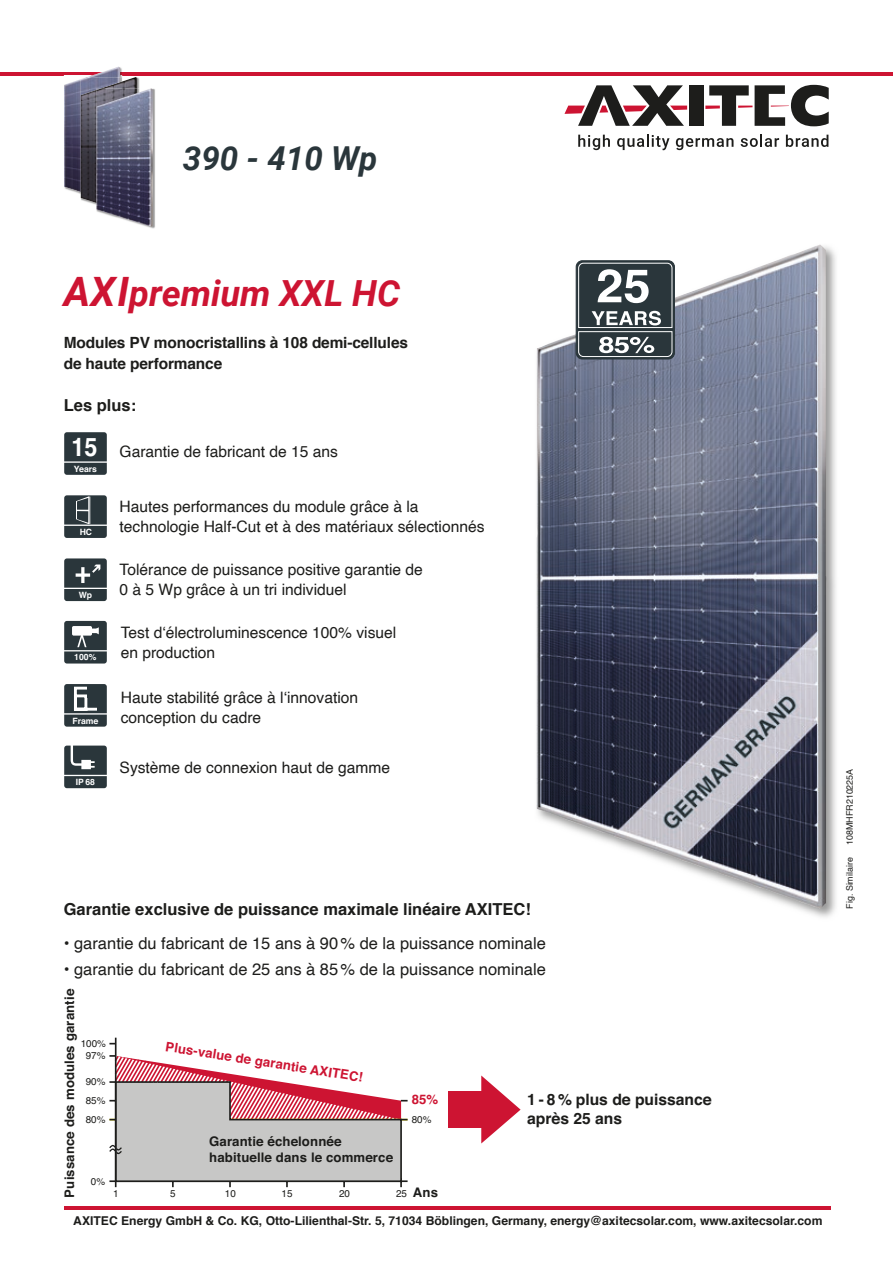
<style>
.page{position:relative;width:893px;height:1263px;background:#fff}
.page>*{position:absolute;margin:0;border:0;box-sizing:border-box;transform-origin:0 0}
.t1{font:italic 700 36px "Roboto";color:#cd1432}
.t2{font:italic 700 33px "Roboto";color:#2a363b}
.t3{font:700 25.65px "Helvetica";color:#fff;scale:.91 1}
.t4{font:16.5px "Helvetica";color:#1d1d1b}
.t5{font:700 16.5px "Helvetica";color:#1d1d1b}
.t6{font:15.75px/20.2px "Helvetica";color:#1d1d1b}
.t7{font:700 15.6px/18.8px "Helvetica";color:#1d1d1b}
.t8{font:700 15.45px/21px "Helvetica";letter-spacing:-.01em;color:#1d1d1b}
.t9{font:700 13.2px/15.9px "Helvetica";letter-spacing:.01em;color:#1d1d1b}
.t10{font:700 13.2px "Helvetica";color:#cd1432}
.t11{font:700 12.15px "Helvetica";color:#1d1d1b}
.t12{font:9.9px/19.4px "Helvetica";color:#1d1d1b;text-align:center}
.t13{font:9px "Helvetica";color:#1d1d1b}
.t14{font:700 8.7px "Helvetica";color:#fff}
.s1{font-size:40.5px}
.s2{font-weight:400;font-size:9.9px}
</style>
<div class="page">
<hr style="left:64px;top:1207px;width:767px;height:3px;background:#cd1432">
<hr style="left:115px;top:1038px;width:2px;height:149px;background:#1d1d1b">
<svg style="left:109px;top:1054px;width:299px;height:133px"></svg>
<svg style="left:481px;top:1075px;width:40px;height:68px"></svg>
<div style="left:448px;top:1091px;width:47px;height:37px;background:#cd1432"></div>
<hr style="left:0;top:72px;width:893px;height:3px;background:#cd1432">
<div style="left:689px;top:85px;width:14px;height:41px;background:#1d1d1b"></div>
<svg style="left:564px;top:85px;width:123px;height:41px"></svg>
<svg style="left:705px;top:85px;width:124px;height:41px"></svg>
<svg style="left:578px;top:135px;width:32px;height:15px"></svg>
<svg style="left:617px;top:135px;width:52px;height:15px"></svg>
<svg style="left:676px;top:138px;width:57px;height:12px"></svg>
<svg style="left:741px;top:135px;width:38px;height:12px"></svg>
<svg style="left:786px;top:135px;width:42px;height:12px"></svg>
<img style="left:64px;top:67px;width:56px;height:125px">
<img style="left:81px;top:77px;width:56px;height:126px">
<img style="left:148px;top:89px;width:7px;height:140px">
<img style="left:96px;top:88px;width:57px;height:139px">
<svg style="left:64px;top:432px;width:43px;height:43px;background:#344045"></svg>
<svg style="left:64px;top:558px;width:43px;height:43px;background:#434d52"></svg>
<svg style="left:64px;top:621px;width:43px;height:42px;background:#515b5f"></svg>
<svg style="left:64px;top:495px;width:43px;height:43px;background:#404b4f"></svg>
<svg style="left:64px;top:745px;width:43px;height:43px;background:#485357"></svg>
<svg style="left:64px;top:684px;width:43px;height:43px;background:#555e62"></svg>
<div style="left:87px;top:686px;width:15px;height:11px;background:#2a363b"></div>
<div style="left:97px;top:695px;width:8px;height:16px;background:#2a363b"></div>
<img style="left:536px;top:247px;width:300px;height:670px">
<img style="left:537px;top:244px;width:290px;height:664px">
<div style="left:576px;top:260px;width:99px;height:99px;border:1px solid #2a363b;border-radius:6px"></div>
<svg style="left:578px;top:262px;width:95px;height:95px"></svg>
<h2 class="t2" style="left:183px;top:136px;width:196px">390 - 410 Wp</h2>
<h1 class="t1" style="left:64px;top:268px;width:338px"><span class="s1">AXI</span>premium XXL HC</h1>
<p class="t8" style="left:64px;top:332px;width:346px">Modules PV monocristallins à 108 demi-cellules de haute performance</p>
<p class="t5" style="left:64px;top:392px;width:74px">Les plus:</p>
<h3 class="t3" style="left:72px;top:426px;width:30px">15</h3>
<p class="t14" style="left:74px;top:462px;width:25px">Years</p>
<p class="t14" style="left:80px;top:525px;width:14px">HC</p>
<p class="t14" style="left:79px;top:588px;width:15px">Wp</p>
<p class="t14" style="left:74px;top:650px;width:24px">100%</p>
<p class="t6" style="left:120px;top:442px;width:220px">Garantie de fabricant de 15 ans</p>
<p class="t6" style="left:120px;top:497px;width:366px">Hautes performances du module grâce à la technologie Half-Cut et à des matériaux sélectionnés</p>
<p class="t6" style="left:120px;top:559px;width:305px">Tolérance de puissance positive garantie de<br>0 à 5 Wp grâce à un tri individuel</p>
<p class="t6" style="left:121px;top:622px;width:277px">Test d‘électroluminescence 100% visuel en production</p>
<p class="t6" style="left:121px;top:687px;width:239px">Haute stabilité grâce à l‘innovation</p>
<p class="t14" style="left:72px;top:713px;width:27px">Frame</p>
<p class="t6" style="left:121px;top:708px;width:142px">conception du cadre</p>
<p class="t14" style="left:76px;top:775px;width:21px">IP 68</p>
<p class="t6" style="left:120px;top:758px;width:272px">Système de connexion haut de gamme</p>
<p class="t5" style="left:64px;top:896px;width:469px">Garantie exclusive de puissance maximale linéaire AXITEC!</p>
<p class="t4" style="left:64px;top:930px;width:484px">• garantie du fabricant de 15 ans à 90 % de la puissance nominale</p>
<p class="t4" style="left:64px;top:956px;width:484px">• garantie du fabricant de 25 ans à 85 % de la puissance nominale</p>
<p class="t9" style="left:62px;top:1197px;width:210px;rotate:-90deg">Puissance des modules garantie</p>
<p class="t12" style="left:81px;top:1038px;width:27px;line-height:11.7px">100%<br>97%</p>
<p class="t12" style="left:86px;top:1072px;width:21px;text-align:justify">90% 85% 80%</p>
<p class="t12" style="left:91px;top:1172px;width:16px">0%</p>
<p class="t10" style="left:167px;top:1035px;width:201px;rotate:9deg">Plus-value de garantie AXITEC!</p>
<p class="t9" style="left:209px;top:1134px;width:185px">Garantie échelonnée habituelle dans le commerce</p>
<p class="t10" style="left:412px;top:1089px;width:28px">85%</p>
<p class="t12" style="left:412px;top:1110px;width:21px">80%</p>
<p class="t12" style="left:113px;top:1184px;width:7px">1</p>
<p class="t12" style="left:170px;top:1184px;width:7px">5</p>
<p class="t12" style="left:225px;top:1184px;width:13px">10</p>
<p class="t12" style="left:282px;top:1184px;width:13px">15</p>
<p class="t12" style="left:339px;top:1184px;width:13px">20</p>
<p class="t9" style="left:396px;top:1185px;width:44px"><span class="s2">25</span> Ans</p>
<p class="t7" style="left:527px;top:1090px;width:186px">1 - 8 % plus de puissance après 25 ans</p>
<p class="t11" style="left:73px;top:1211px;width:751px">AXITEC Energy GmbH &amp; Co. KG, Otto-Lilienthal-Str. 5, 71034 Böblingen, Germany, energy@axitecsolar.com, www.axitecsolar.com</p>
<p class="t13" style="left:843px;top:845px;width:78px;rotate:-90deg">108MHFR210225A</p>
<p class="t13" style="left:843px;top:909px;width:53px;rotate:-90deg">Fig. Similaire</p>
</div>
